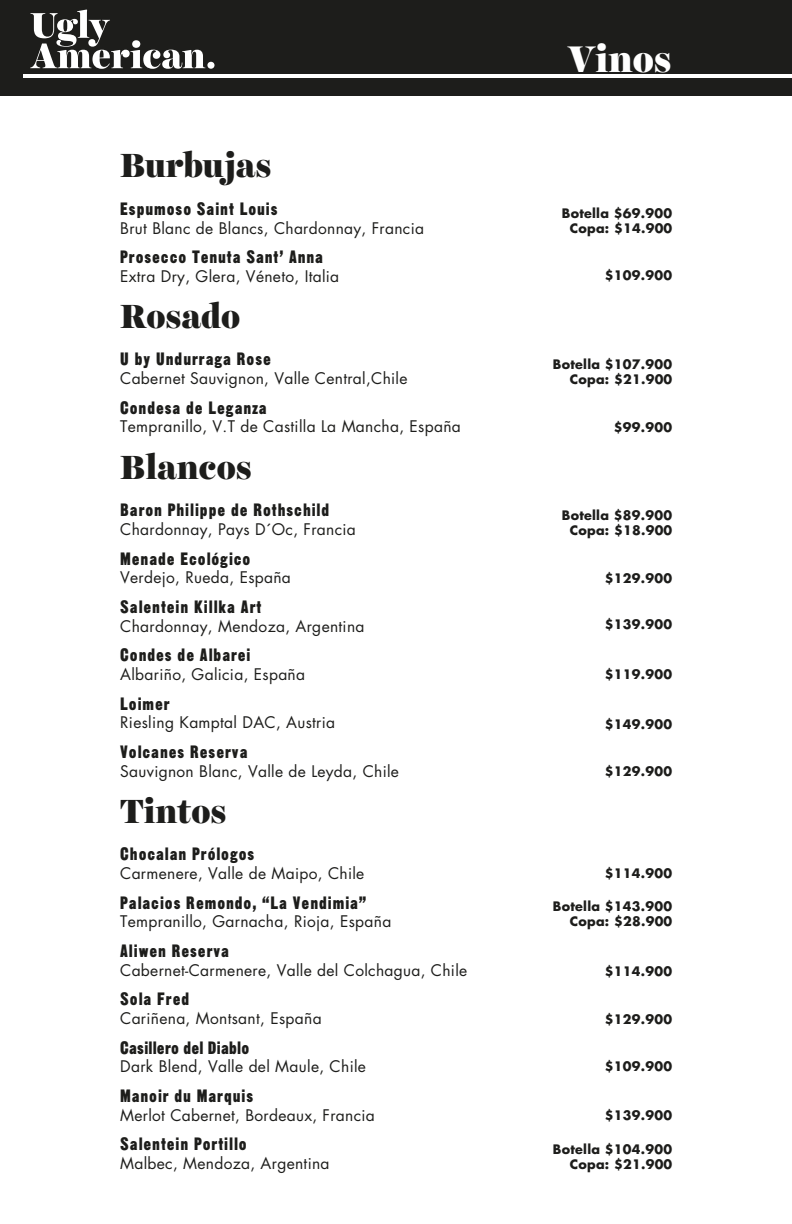
<style>
.page{position:relative;width:792px;height:1224px;background:#fff}
.page>*{position:absolute;margin:0;border:0;box-sizing:border-box;transform-origin:0 0}
.t1{font:900 37.6px "Harriet Display";color:#fff}
.t2{font:900 34px "Harriet Display";color:#1d1d1b}
.t3{font:17.4px "Gothic CG No 4";letter-spacing:.04em;color:#1d1d1b}
.t4{font:17.4px "Gothic CG No 4";color:#1d1d1b}
.t5{font:15.6px "Futura Std";letter-spacing:.02em;color:#1d1d1b}
.t6{font:700 12.7px/15.3px "Futura Std";letter-spacing:.02em;color:#1d1d1b;text-align:right}
</style>
<div class="page">
<div style="left:0;top:1px;width:792px;height:95px;background:#1d1d1b"></div>
<img style="left:30px;top:10px;width:152px;height:59px">
<hr style="left:23px;top:74px;width:769px;height:4px;background:#fff">
<h2 class="t2" style="left:120px;top:141px;width:153px">Burbujas</h2>
<p class="t3" style="left:120px;top:198px;width:159px">Espumoso Saint Louis</p>
<p class="t5" style="left:120px;top:218px;width:305px">Brut Blanc de Blancs, Chardonnay, Francia</p>
<p class="t3" style="left:120px;top:246px;width:205px">Prosecco Tenuta Sant’ Anna</p>
<p class="t5" style="left:120px;top:266px;width:221px">Extra Dry, Glera, Véneto, Italia</p>
<h2 class="t2" style="left:120px;top:292px;width:122px">Rosado</h2>
<p class="t3" style="left:120px;top:349px;width:152px">U by Undurraga Rose</p>
<p class="t5" style="left:120px;top:368px;width:289px">Cabernet Sauvignon, Valle Central,Chile</p>
<p class="t3" style="left:120px;top:397px;width:148px">Condesa de Leganza</p>
<p class="t5" style="left:120px;top:417px;width:342px">Tempranillo, V.T de Castilla La Mancha, España</p>
<h2 class="t2" style="left:120px;top:443px;width:133px">Blancos</h2>
<p class="t3" style="left:120px;top:500px;width:211px">Baron Philippe de Rothschild</p>
<p class="t5" style="left:120px;top:519px;width:237px">Chardonnay, Pays D´Oc, Francia</p>
<p class="t3" style="left:120px;top:548px;width:132px">Menade Ecológico</p>
<p class="t5" style="left:120px;top:568px;width:172px">Verdejo, Rueda, España</p>
<p class="t3" style="left:120px;top:596px;width:143px">Salentein Killka Art</p>
<p class="t5" style="left:120px;top:616px;width:246px">Chardonnay, Mendoza, Argentina</p>
<p class="t3" style="left:120px;top:644px;width:132px">Condes de Albarei</p>
<p class="t5" style="left:120px;top:664px;width:186px">Albariño, Galicia, España</p>
<p class="t3" style="left:120px;top:693px;width:51px">Loimer</p>
<p class="t5" style="left:120px;top:713px;width:216px">Riesling Kamptal DAC, Austria</p>
<p class="t3" style="left:120px;top:741px;width:129px">Volcanes Reserva</p>
<p class="t5" style="left:120px;top:761px;width:280px">Sauvignon Blanc, Valle de Leyda, Chile</p>
<h2 class="t2" style="left:120px;top:787px;width:108px">Tintos</h2>
<p class="t3" style="left:120px;top:844px;width:136px">Chocalan Prólogos</p>
<p class="t5" style="left:120px;top:863px;width:246px">Carmenere, Valle de Maipo, Chile</p>
<p class="t3" style="left:120px;top:892px;width:248px">Palacios Remondo, “La Vendimia”</p>
<p class="t5" style="left:120px;top:912px;width:273px">Tempranillo, Garnacha, Rioja, España</p>
<p class="t3" style="left:120px;top:940px;width:111px">Aliwen Reserva</p>
<p class="t5" style="left:120px;top:960px;width:349px">Cabernet-Carmenere, Valle del Colchagua, Chile</p>
<p class="t3" style="left:120px;top:989px;width:71px">Sola Fred</p>
<p class="t5" style="left:120px;top:1008px;width:203px">Cariñena, Montsant, España</p>
<p class="t4" style="left:120px;top:1037px;width:131px">Casillero del Diablo</p>
<p class="t5" style="left:120px;top:1057px;width:247px">Dark Blend, Valle del Maule, Chile</p>
<p class="t3" style="left:120px;top:1085px;width:135px">Manoir du Marquis</p>
<p class="t5" style="left:120px;top:1105px;width:256px">Merlot Cabernet, Bordeaux, Francia</p>
<p class="t3" style="left:120px;top:1133px;width:128px">Salentein Portillo</p>
<p class="t5" style="left:120px;top:1153px;width:211px">Malbec, Mendoza, Argentina</p>
<h1 class="t1" style="left:568px;top:33px;width:105px">Vinos</h1>
<p class="t6" style="left:562px;top:205px;width:112px">Botella $69.900<br>Copa: $14.900</p>
<p class="t6" style="left:605px;top:268px;width:69px">$109.900</p>
<p class="t6" style="left:553px;top:356px;width:121px">Botella $107.900<br>Copa: $21.900</p>
<p class="t6" style="left:614px;top:419px;width:60px">$99.900</p>
<p class="t6" style="left:562px;top:507px;width:112px">Botella $89.900<br>Copa: $18.900</p>
<p class="t6" style="left:605px;top:570px;width:69px">$129.900</p>
<p class="t6" style="left:605px;top:617px;width:69px">$139.900</p>
<p class="t6" style="left:605px;top:666px;width:69px">$119.900</p>
<p class="t6" style="left:605px;top:716px;width:69px">$149.900</p>
<p class="t6" style="left:605px;top:764px;width:69px">$129.900</p>
<p class="t6" style="left:605px;top:865px;width:69px">$114.900</p>
<p class="t6" style="left:553px;top:898px;width:121px">Botella $143.900<br>Copa: $28.900</p>
<p class="t6" style="left:605px;top:963px;width:69px">$114.900</p>
<p class="t6" style="left:605px;top:1011px;width:69px">$129.900</p>
<p class="t6" style="left:605px;top:1058px;width:69px">$109.900</p>
<p class="t6" style="left:605px;top:1107px;width:69px">$139.900</p>
<p class="t6" style="left:553px;top:1141px;width:121px">Botella $104.900<br>Copa: $21.900</p>
</div>
